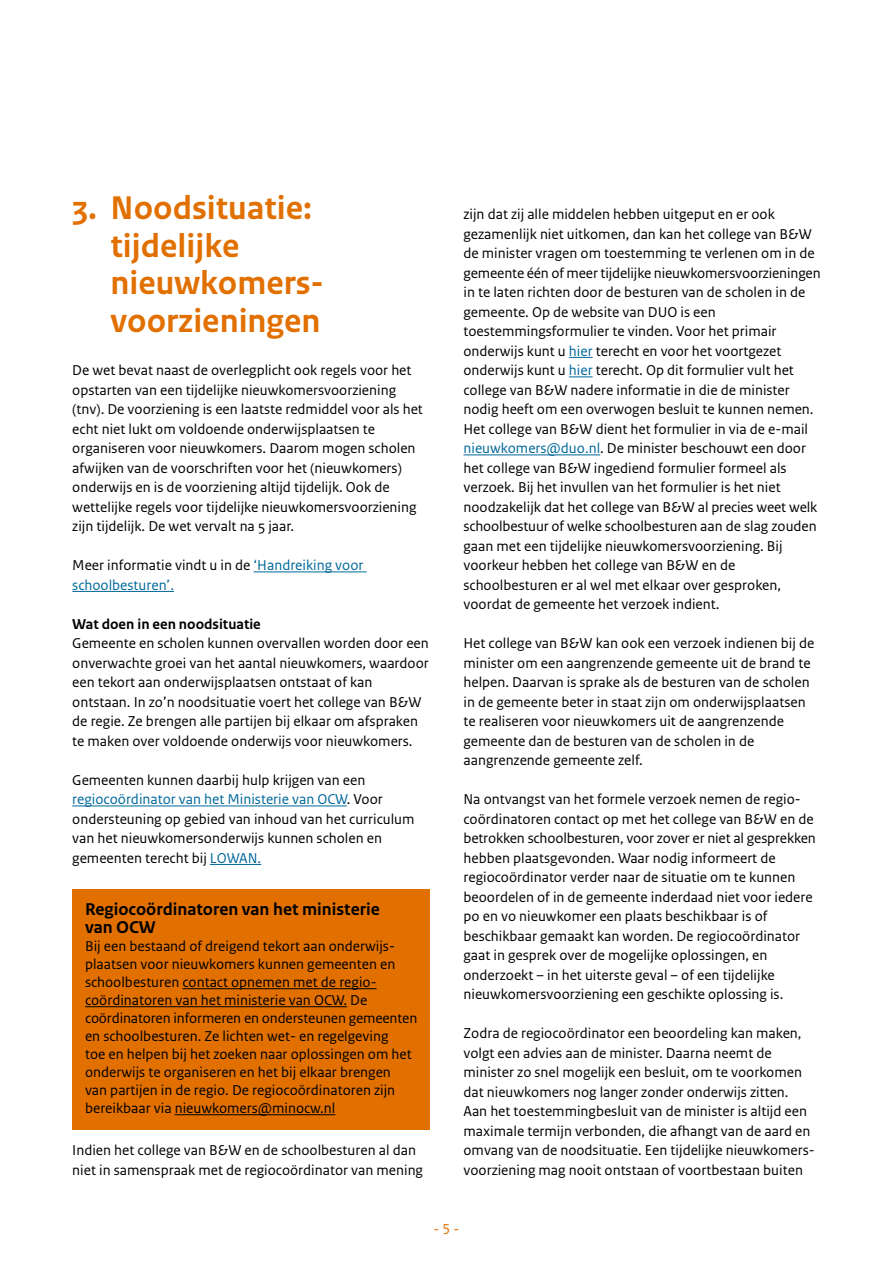
<style>
.page{position:relative;width:893px;height:1263px;background:#fff}
.page>*{position:absolute;margin:0;border:0;box-sizing:border-box;transform-origin:0 0}
.H3_05_RO_Alineakop_Sans{font:700 34.5px/37.5px "Rijksoverheid Sans Text";color:#e17000}
.P_Kadertekst_Tussenkop_Sans_geen_TOC{font:700 18px/18px "Rijksoverheid Sans Text";color:#000}
.P_10_RO_Broodtekst_Sans{font:15px/19.5px "Rijksoverheid Sans Text";color:#000}
.P_Kadertekst_1{font:15px/18px "Rijksoverheid Sans Text";color:#000}
.P_10_RO_Broodtekst_Sans-2{font:15px/19.5px "Rijksoverheid Sans Text";color:#01689b}
.P_10_RO_Broodtekst_Sans-3{font:700 15px "Rijksoverheid Sans Text";color:#000}
.t1{font:15px "Rijksoverheid Sans Text";color:#e17000}
.s1{color:#000}
.s2{color:#01689b}
</style>
<div class="page">
<hr style="left:254px;top:571px;width:113px;height:1px;background:#01689b">
<hr style="left:72px;top:591px;width:102px;height:1px;background:#01689b">
<hr style="left:72px;top:805px;width:275px;height:1px;background:#01689b">
<hr style="left:210px;top:864px;width:51px;height:1px;background:#01689b">
<div style="left:72px;top:889px;width:357px;height:61px;background:#e17000"></div>
<div style="left:72px;top:925px;width:357px;height:204px;background:#e17000"></div>
<hr style="left:182px;top:988px;width:195px;height:1px;background:#000">
<hr style="left:85px;top:1006px;width:262px;height:1px;background:#000">
<hr style="left:175px;top:1114px;width:160px;height:1px;background:#000">
<svg style="left:569px;top:357px;width:24px;height:1px"></svg>
<svg style="left:569px;top:376px;width:24px;height:1px"></svg>
<hr style="left:463px;top:454px;width:137px;height:1px;background:#01689b">
<h3 class="H3_05_RO_Alineakop_Sans" style="left:111px;top:190px;width:215px;text-indent:-38px">3. Noodsituatie: tijdelijke nieuwkomers&shy;voorzieningen</h3>
<p class="P_10_RO_Broodtekst_Sans" style="left:72px;top:361px;width:352px">De wet bevat naast de overlegplicht ook regels voor het opstarten van een tijdelijke nieuwkomersvoorziening (tnv). De voorziening is een laatste redmiddel voor als het echt niet lukt om voldoende onderwijsplaatsen te organiseren voor nieuwkomers. Daarom mogen scholen afwijken van de voorschriften voor het (nieuwkomers) onderwijs en is de voorziening altijd tijdelijk. Ook de wettelijke regels voor tijdelijke nieuwkomersvoorziening zijn tijdelijk. De wet vervalt na 5 jaar.</p>
<p class="P_10_RO_Broodtekst_Sans-2" style="left:72px;top:556px;width:293px"><span class="s1">Meer informatie vindt u in de</span> ‘Handreiking voor schoolbesturen’.</p>
<p class="P_10_RO_Broodtekst_Sans-3" style="left:72px;top:615px;width:190px">Wat doen in een noodsituatie</p>
<p class="P_10_RO_Broodtekst_Sans" style="left:72px;top:634px;width:358px">Gemeente en scholen kunnen overvallen worden door een onverwachte groei van het aantal nieuwkomers, waardoor een tekort aan onderwijsplaatsen ontstaat of kan ontstaan. In zo’n noodsituatie voert het college van B&amp;W de regie. Ze brengen alle partijen bij elkaar om afspraken te maken over voldoende onderwijs voor nieuwkomers.</p>
<p class="P_10_RO_Broodtekst_Sans" style="left:72px;top:770px;width:344px">Gemeenten kunnen daarbij hulp krijgen van een <span class="s2">regiocoördinator van het Ministerie van OCW</span>. Voor ondersteuning op gebied van inhoud van het curriculum van het nieuwkomersonderwijs kunnen scholen en gemeenten terecht bij <span class="s2">LOWAN.</span></p>
<p class="P_Kadertekst_Tussenkop_Sans_geen_TOC" style="left:85px;top:901px;width:296px">Regiocoördinatoren van het ministerie van OCW</p>
<p class="P_Kadertekst_1" style="left:85px;top:937px;width:334px">Bij een bestaand of dreigend tekort aan onderwijs&shy;plaatsen voor nieuwkomers kunnen gemeenten en schoolbesturen contact opnemen met de regio&shy;coördinatoren van het ministerie van OCW. De coördinatoren informeren en ondersteunen gemeenten en schoolbesturen. Ze lichten wet- en regelgeving<br>toe en helpen bij het zoeken naar oplossingen om het onderwijs te organiseren en het bij elkaar brengen<br>van partijen in de regio. De regiocoördinatoren zijn bereikbaar via nieuwkomers@minocw.nl</p>
<p class="P_10_RO_Broodtekst_Sans" style="left:72px;top:1141px;width:352px">Indien het college van B&amp;W en de schoolbesturen al dan niet in samenspraak met de regiocoördinator van mening</p>
<p class="P_10_RO_Broodtekst_Sans" style="left:463px;top:205px;width:359px">zijn dat zij alle middelen hebben uitgeput en er ook gezamenlijk niet uitkomen, dan kan het college van B&amp;W de minister vragen om toestemming te verlenen om in de gemeente één of meer tijdelijke nieuwkomersvoorzieningen in te laten richten door de besturen van de scholen in de gemeente. Op de website van DUO is een toestemmingsformulier te vinden. Voor het primair onderwijs kunt u <span class="s2">hier</span> terecht en voor het voortgezet onderwijs kunt u <span class="s2">hier</span> terecht. Op dit formulier vult het college van B&amp;W nadere informatie in die de minister nodig heeft om een overwogen besluit te kunnen nemen.<br>Het college van B&amp;W dient het formulier in via de e-mail <span class="s2">nieuwkomers@duo.nl</span>. De minister beschouwt een door het college van B&amp;W ingediend formulier formeel als verzoek. Bij het invullen van het formulier is het niet noodzakelijk dat het college van B&amp;W al precies weet welk schoolbestuur of welke schoolbesturen aan de slag zouden gaan met een tijdelijke nieuwkomersvoorziening. Bij voorkeur hebben het college van B&amp;W en de schoolbesturen er al wel met elkaar over gesproken, voordat de gemeente het verzoek indient.</p>
<p class="P_10_RO_Broodtekst_Sans" style="left:463px;top:634px;width:352px">Het college van B&amp;W kan ook een verzoek indienen bij de minister om een aangrenzende gemeente uit de brand te helpen. Daarvan is sprake als de besturen van de scholen in de gemeente beter in staat zijn om onderwijsplaatsen te realiseren voor nieuwkomers uit de aangrenzende gemeente dan de besturen van de scholen in de aangrenzende gemeente zelf.</p>
<p class="P_10_RO_Broodtekst_Sans" style="left:463px;top:790px;width:354px">Na ontvangst van het formele verzoek nemen de regio&shy;coördinatoren contact op met het college van B&amp;W en de betrokken schoolbesturen, voor zover er niet al gesprekken hebben plaatsgevonden. Waar nodig informeert de regiocoördinator verder naar de situatie om te kunnen beoordelen of in de gemeente inderdaad niet voor iedere po en vo nieuwkomer een plaats beschikbaar is of beschikbaar gemaakt kan worden. De regiocoördinator gaat in gesprek over de mogelijke oplossingen, en onderzoekt – in het uiterste geval – of een tijdelijke nieuwkomersvoorziening een geschikte oplossing is.</p>
<p class="P_10_RO_Broodtekst_Sans" style="left:463px;top:1024px;width:353px">Zodra de regiocoördinator een beoordeling kan maken, volgt een advies aan de minister. Daarna neemt de minister zo snel mogelijk een besluit, om te voorkomen dat nieuwkomers nog langer zonder onderwijs zitten.<br>Aan het toestemmingbesluit van de minister is altijd een maximale termijn verbonden, die afhangt van de aard en omvang van de noodsituatie. Een tijdelijke nieuwkomers&shy;voorziening mag nooit ontstaan of voortbestaan buiten</p>
<p class="t1" style="left:433px;top:1220px;width:28px">- 5 -</p>
</div>
